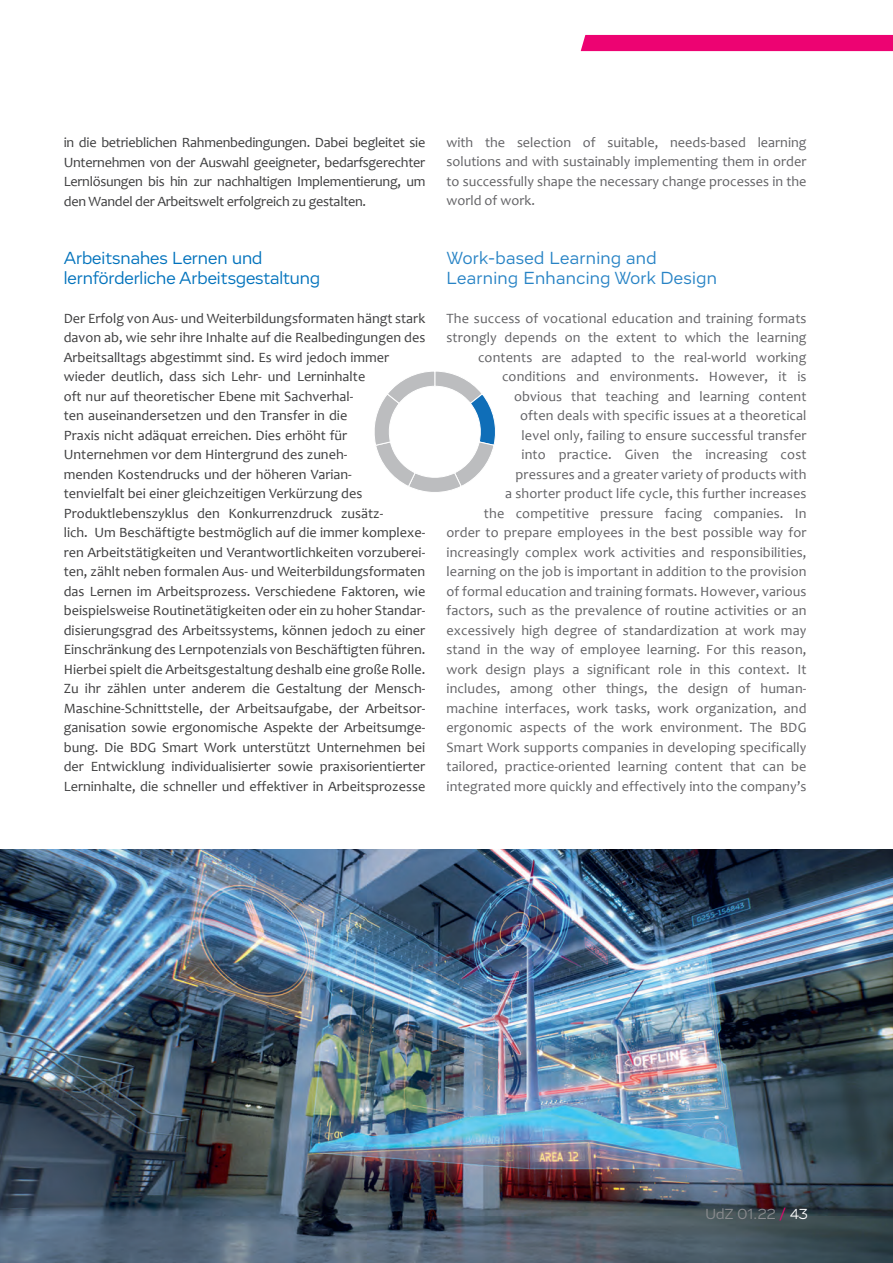
<style>
.page{position:relative;width:893px;height:1263px;background:#fff}
.page>*{position:absolute;margin:0;border:0;box-sizing:border-box;transform-origin:0 0}
.t1{font:18px/19.5px "Vito";color:#0072bc}
.t2{font:18px/19.5px "Vito";letter-spacing:.02em;color:#2783c5}
.t3{font:15px "Vito";letter-spacing:-.005em;color:#8a8c8f}
.t4{font:14.25px/19.5px "Candara";color:#3e3e3f;text-align:justify}
.t5{font:14.25px/19.5px "Candara";letter-spacing:.01em;color:#636366;text-align:justify}
.s1{color:#ed0372}
.s2{color:#fff}
</style>
<div class="page">
<div style="left:581px;top:35px;width:312px;height:16px;background:#ed0372"></div>
<img style="left:0;top:849px;width:893px;height:414px">
<svg style="left:374px;top:371px;width:122px;height:121px"></svg>
<p class="t4" style="left:64px;top:133px;width:363px">in die betrieblichen Rahmenbedingungen. Dabei begleitet sie Unternehmen von der Auswahl geeigneter, bedarfsgerechter Lernlösungen bis hin zur nachhaltigen Implementierung, um den Wandel der Arbeitswelt erfolgreich zu gestalten.</p>
<p class="t1" style="left:64px;top:248px;width:258px">Arbeitsnahes Lernen und lernförderliche Arbeitsgestaltung</p>
<p class="t4" style="left:64px;top:308px;width:363px;text-align:left">Der Erfolg von Aus- und Weiterbildungsformaten hängt stark davon ab, wie sehr ihre Inhalte auf die Realbedingungen des Arbeitsalltags abgestimmt sind. Es wird jedoch immer wieder deutlich, dass sich Lehr- und Lerninhalte<br>oft nur auf theoretischer Ebene mit Sachverhal-<br>ten auseinandersetzen und den Transfer in die<br>Praxis nicht adäquat erreichen. Dies erhöht für Unternehmen vor dem Hintergrund des zuneh-<br>menden Kostendrucks und der höheren Varian-<br>tenvielfalt bei einer gleichzeitigen Verkürzung des Produktlebenszyklus den Konkurrenzdruck zusätz-<br>lich. Um Beschäftigte bestmöglich auf die immer komplexe&shy;ren Arbeitstätigkeiten und Verantwortlichkeiten vorzuberei&shy;ten, zählt neben formalen Aus- und Weiterbildungsformaten das Lernen im Arbeitsprozess. Verschiedene Faktoren, wie beispielsweise Routinetätigkeiten oder ein zu hoher Standar&shy;disierungsgrad des Arbeitssystems, können jedoch zu einer Einschränkung des Lernpotenzials von Beschäftigten führen.<br>Hierbei spielt die Arbeitsgestaltung deshalb eine große Rolle.<br>Zu ihr zählen unter anderem die Gestaltung der Mensch-Maschine-Schnittstelle, der Arbeitsaufgabe, der Arbeitsor&shy;ganisation sowie ergonomische Aspekte der Arbeitsumge&shy;bung. Die BDG Smart Work unterstützt Unternehmen bei der Entwicklung individualisierter sowie praxisorientierter Lerninhalte, die schneller und effektiver in Arbeitsprozesse</p>
<p class="t5" style="left:446px;top:132px;width:362px">with the selection of suitable, needs-based learning solutions and with sustainably implementing them in order to successfully shape the necessary change processes in the world of work.</p>
<p class="t2" style="left:446px;top:248px;width:272px">Work-based Learning and<br>Learning Enhancing Work Design</p>
<p class="t5" style="left:446px;top:308px;width:362px;text-align:right">The success of vocational education and training formats strongly depends on the extent to which the learning contents are adapted to the real-world working conditions and environments. However, it is<br>obvious that teaching and learning content<br>often deals with specific issues at a theoretical<br>level only, failing to ensure successful transfer<br>into practice. Given the increasing cost<br>pressures and a greater variety of products with<br>a shorter product life cycle, this further increases<br>the competitive pressure facing companies. In<br>order to prepare employees in the best possible way for increasingly complex work activities and responsibilities, learning on the job is important in addition to the provision of formal education and training formats. However, various factors, such as the prevalence of routine activities or an excessively high degree of standardization at work may stand in the way of employee learning. For this reason, work design plays a significant role in this context. It includes, among other things, the design of human&shy;machine interfaces, work tasks, work organization, and ergonomic aspects of the work environment. The BDG Smart Work supports companies in developing specifically tailored, practice-oriented learning content that can be integrated more quickly and effectively into the company’s</p>
<p class="t3" style="left:706px;top:1205px;width:104px">UdZ 01.22 <span class="s1">/</span> <span class="s2">43</span></p>
</div>
